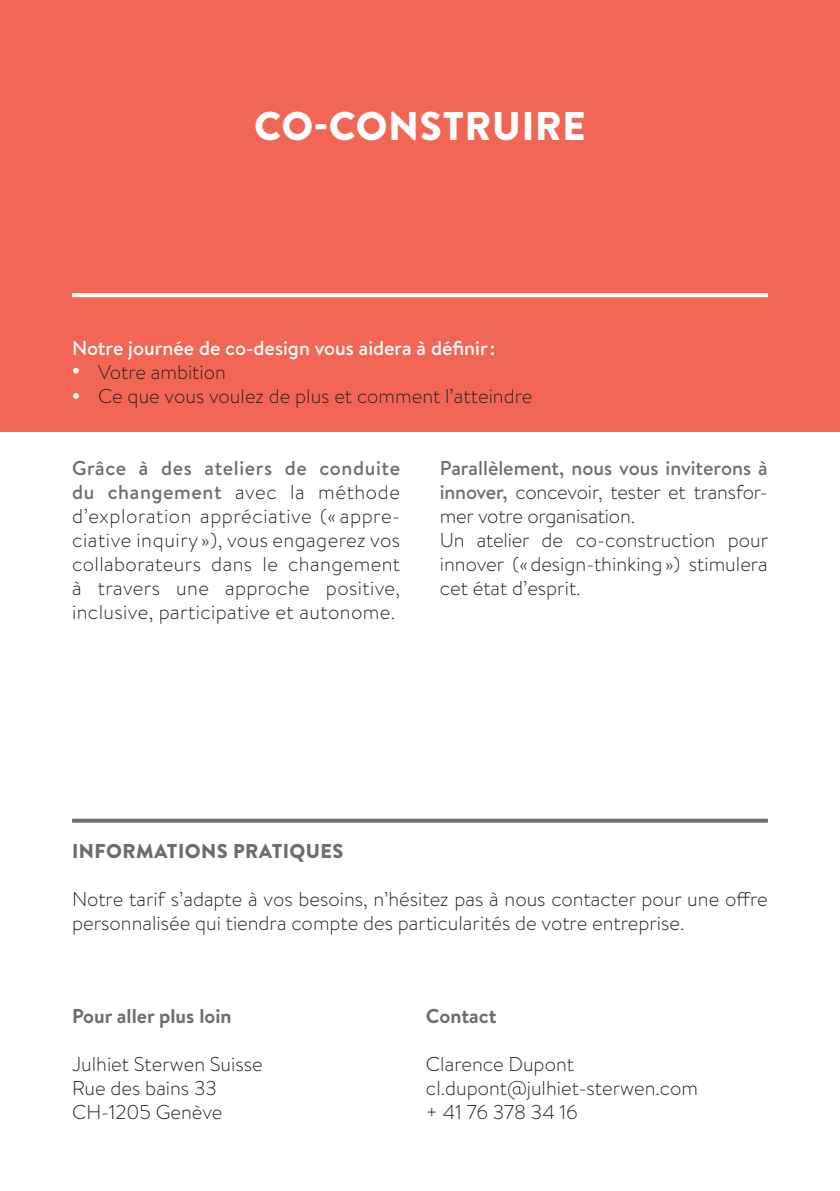
<style>
.page{position:relative;width:840px;height:1191px;background:#fff}
.page>*{position:absolute;margin:0;border:0;box-sizing:border-box;transform-origin:0 0}
.t1{font:900 40px "Brandon Text";letter-spacing:.02em;color:#fff}
.t2{font:300 20px/24px "Brandon Text";color:#231f20}
.t3{font:500 20px "Brandon Text";color:#fff}
.t4{font:700 20px "Brandon Text";color:#6c6d70}
.t5{font:900 20px "Brandon Text";letter-spacing:.02em;color:#6c6d70}
.s1{font-weight:900;color:#fff}
.s2{font-weight:500;color:#6c6d70}
</style>
<div class="page">
<div style="left:0;top:0;width:839px;height:431px;background:#f26656"></div>
<svg style="left:72px;top:293px;width:695px;height:4px;background:#fef6f5"></svg>
<svg style="left:72px;top:818px;width:695px;height:4px;background:#858689"></svg>
<h1 class="t1" style="left:254px;top:98px;width:333px">CO-CONSTRUIRE</h1>
<p class="t3" style="left:72px;top:334px;width:424px">Notre journée de co-design vous aidera à définir:</p>
<p class="t2" style="left:72px;top:359px;width:155px"><span class="s1">•</span> Votre ambition</p>
<p class="t2" style="left:72px;top:383px;width:461px"><span class="s1">•</span> Ce que vous voulez de plus et comment l’atteindre</p>
<p class="t2" style="left:72px;top:455px;width:329px;text-align:justify"><span class="s2">Grâce à des ateliers de conduite du changement</span> avec la méthode d’exploration appréciative (« appre&shy;ciative inquiry »), vous engagerez vos collaborateurs dans le changement à travers une approche positive, inclusive, participative et autonome.</p>
<p class="t2" style="left:439px;top:455px;width:330px"><span class="s2">Parallèlement, nous vous inviterons à innover,</span> concevoir, tester et transfor&shy;mer votre organisation.<br>Un atelier de co-construction pour innover («design-thinking») stimulera cet état d’esprit.</p>
<p class="t5" style="left:72px;top:836px;width:273px">INFORMATIONS PRATIQUES</p>
<p class="t2" style="left:72px;top:886px;width:696px">Notre tarif s’adapte à vos besoins, n’hésitez pas à nous contacter pour une offre personnalisée qui tiendra compte des particularités de votre entreprise.</p>
<p class="t4" style="left:72px;top:1002px;width:161px">Pour aller plus loin</p>
<p class="t2" style="left:72px;top:1051px;width:192px">Julhiet Sterwen Suisse<br>Rue des bains 33<br>CH-1205 Genève</p>
<p class="t4" style="left:426px;top:1002px;width:72px">Contact</p>
<p class="t2" style="left:426px;top:1051px;width:273px">Clarence Dupont cl.dupont@julhiet-sterwen.com + 41 76 378 34 16</p>
</div>
